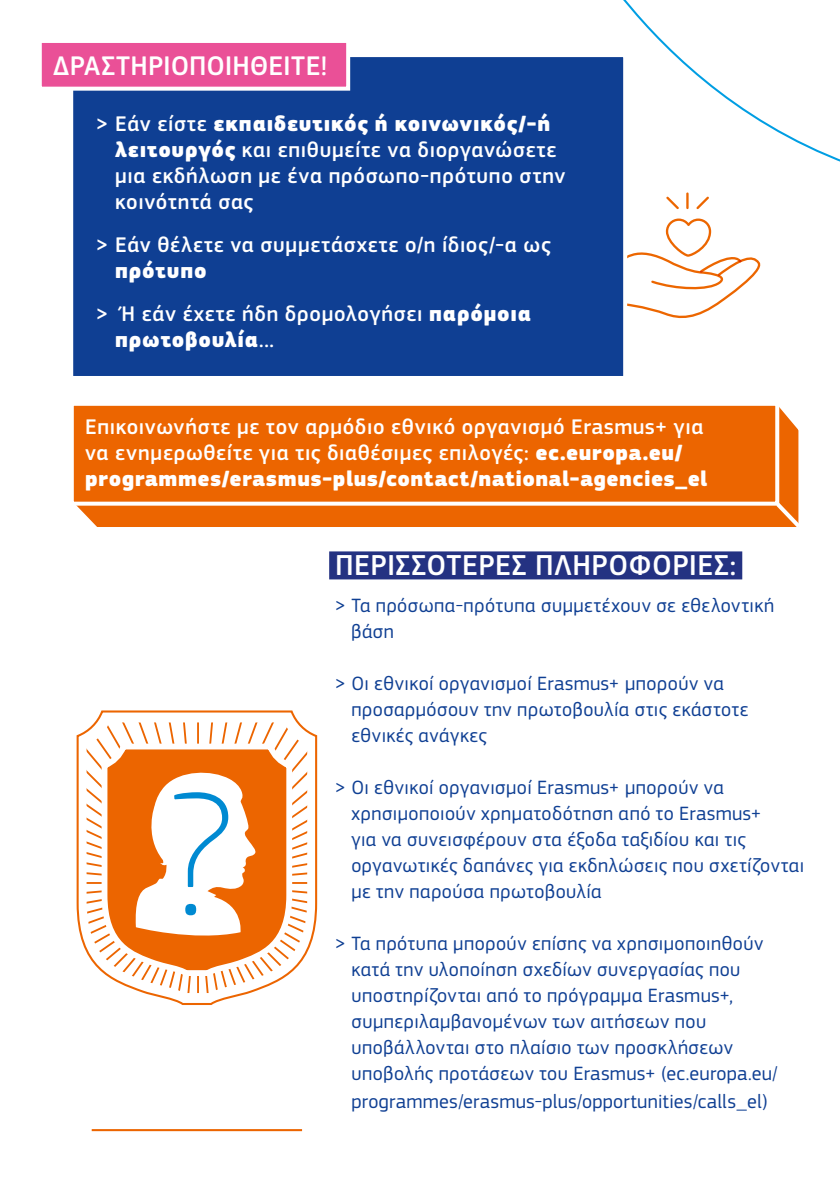
<style>
.page{position:relative;width:840px;height:1191px;background:#fff}
.page>*{position:absolute;margin:0;border:0;box-sizing:border-box;transform-origin:0 0}
.t1{font:100 181.2px "EC Square Sans Pro";color:#008ad2}
.t2{font:500 30px "EC Square Sans Pro";letter-spacing:.015em;color:#fff}
.t3{font:500 28px "EC Square Sans Pro";color:#fff}
.t4{font:500 22px/26px "EC Square Sans Pro";letter-spacing:.03em;color:#fff}
.t5{font:900 22px "EC Square Sans Pro";letter-spacing:.03em;color:#fff}
.t6{font:20px/26px "EC Square Sans Pro";letter-spacing:.025em;color:#0f3f93}
.s1{font-weight:900}
.s2{font-weight:500}
</style>
<div class="page">
<svg style="left:686px;top:194px;width:2px;height:14px"></svg>
<svg style="left:666px;top:197px;width:12px;height:12px"></svg>
<svg style="left:696px;top:197px;width:12px;height:12px"></svg>
<svg style="left:627px;top:218px;width:132px;height:100px"></svg>
<svg style="left:77px;top:710px;width:240px;height:295px"></svg>
<svg style="left:86px;top:722px;width:221px;height:271px"></svg>
<hr style="left:92px;top:1129px;width:210px;height:2px;background:#ec6500">
<div style="left:329px;top:551px;width:412px;height:28px;background:#243282"></div>
<svg style="left:76px;top:407px;width:723px;height:120px;background:#ed6e0f"></svg>
<div style="left:72px;top:404px;width:704px;height:99px;background:#ec6500"></div>
<div style="left:70px;top:402px;width:708px;height:103px;border:4px solid #fff"></div>
<svg style="left:771px;top:498px;width:28px;height:29px"></svg>
<div style="left:71px;top:55px;width:553px;height:323px;background:#0f3f93"></div>
<div style="left:69px;top:53px;width:557px;height:327px;border:4px solid #fff"></div>
<div style="left:40px;top:41px;width:308px;height:48px;background:#ea5097"></div>
<div style="left:38px;top:39px;width:312px;height:52px;border:4px solid #fff"></div>
<h3 class="t3" style="left:53px;top:50px;width:276px">ΔΡΑΣΤΗΡΙΟΠΟΙΗΘΕΙΤΕ!</h3>
<p class="t4" style="left:115px;top:111px;width:451px;text-indent:-19px">&gt; Εάν είστε <span class="s1">εκπαιδευτικός ή κοινωνικός/-ή λειτουργός</span> και επιθυμείτε να διοργανώσετε μια εκδήλωση με ένα πρόσωπο-πρότυπο στην κοινότητά σας</p>
<p class="t4" style="left:96px;top:232px;width:456px">&gt; Εάν θέλετε να συμμετάσχετε ο/η ίδιος/-α ως</p>
<p class="t4" style="left:96px;top:250px;width:436px;line-height:43px;text-indent:19px"><span class="s1">πρότυπο<br></span>&gt; Ή εάν έχετε ήδη δρομολογήσει <span class="s1">παρόμοια</span></p>
<p class="t5" style="left:115px;top:326px;width:160px">πρωτοβουλία<span class="s2">...</span></p>
<p class="t4" style="left:85px;top:414px;width:623px">Επικοινωνήστε με τον αρμόδιο εθνικό οργανισμό Erasmus+ για να ενημερωθείτε για τις διαθέσιμες επιλογές: <span class="s1">ec.europa.eu/ programmes/erasmus-plus/contact/national-agencies_el</span></p>
<h1 class="t1" style="left:170px;top:748px;width:63px">?</h1>
<h2 class="t2" style="left:335px;top:547px;width:402px">ΠΕΡΙΣΣΟΤΕΡΕΣ ΠΛΗΡΟΦΟΡΙΕΣ:</h2>
<p class="t6" style="left:351px;top:593px;width:424px;text-indent:-17px">&gt; Τα πρόσωπα-πρότυπα συμμετέχουν σε εθελοντική βάση</p>
<p class="t6" style="left:351px;top:671px;width:398px;text-indent:-17px">&gt; Οι εθνικοί οργανισμοί Erasmus+ μπορούν να προσαρμόσουν την πρωτοβουλία στις εκάστοτε εθνικές ανάγκες</p>
<p class="t6" style="left:351px;top:775px;width:454px;text-indent:-17px">&gt; Οι εθνικοί οργανισμοί Erasmus+ μπορούν να χρησιμοποιούν χρηματοδότηση από το Erasmus+<br>για να συνεισφέρουν στα έξοδα ταξιδίου και τις οργανωτικές δαπάνες για εκδηλώσεις που σχετίζονται με την παρούσα πρωτοβουλία</p>
<p class="t6" style="left:351px;top:931px;width:427px;text-indent:-17px">&gt; Τα πρότυπα μπορούν επίσης να χρησιμοποιηθούν κατά την υλοποίηση σχεδίων συνεργασίας που υποστηρίζονται από το πρόγραμμα Erasmus+, συμπεριλαμβανομένων των αιτήσεων που υποβάλλονται στο πλαίσιο των προσκλήσεων υποβολής προτάσεων του Erasmus+ (ec.europa.eu/</p>
<p class="t6" style="left:351px;top:1089px;width:417px">programmes/erasmus-plus/opportunities/calls_el)</p>
</div>
